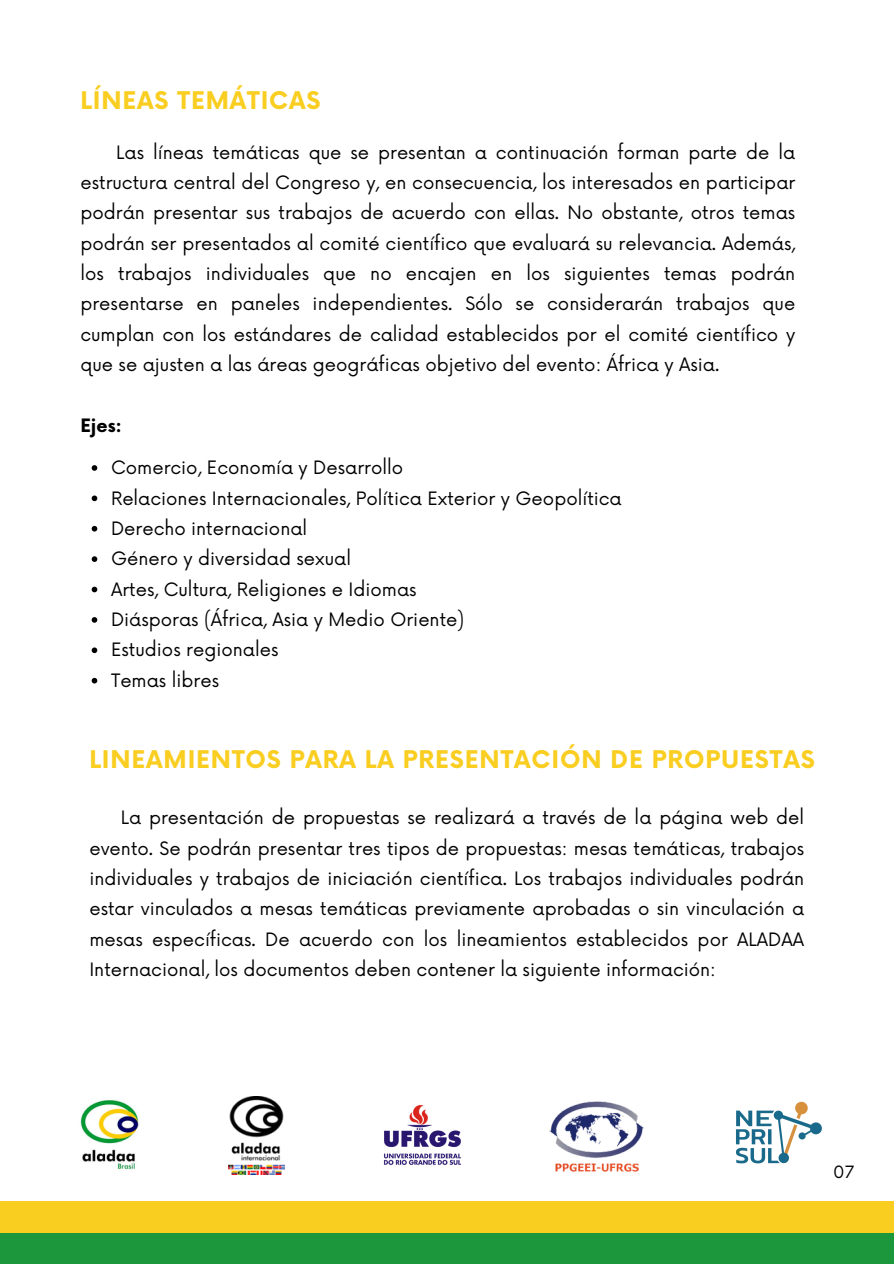
<style>
.page{position:relative;width:894px;height:1264px;background:#fff}
.page>*{position:absolute;margin:0;border:0;box-sizing:border-box;transform-origin:0 0}
.t1{font:700 23.7px "Now";letter-spacing:.035em;color:#f9ce21}
.t2{font:18px/30.3px "Now";color:#000;text-align:justify}
.t3{font:700 18px "Now";color:#000}
.t4{font:16.5px "Now";color:#000}
</style>
<div class="page">
<div style="left:0;top:1232px;width:893px;height:31px;background:#1c973b"></div>
<div style="left:0;top:1200px;width:893px;height:32px;background:#f9ce21"></div>
<img style="left:80px;top:1100px;width:59px;height:70px">
<img style="left:383px;top:1105px;width:78px;height:60px">
<img style="left:549px;top:1101px;width:95px;height:70px">
<img style="left:736px;top:1101px;width:86px;height:63px">
<svg style="left:92px;top:465px;width:5px;height:6px"></svg>
<svg style="left:92px;top:495px;width:5px;height:6px"></svg>
<svg style="left:92px;top:526px;width:5px;height:5px"></svg>
<svg style="left:92px;top:556px;width:5px;height:6px"></svg>
<svg style="left:92px;top:586px;width:5px;height:6px"></svg>
<svg style="left:92px;top:617px;width:5px;height:5px"></svg>
<svg style="left:92px;top:647px;width:5px;height:6px"></svg>
<svg style="left:92px;top:678px;width:5px;height:5px"></svg>
<img style="left:228px;top:1096px;width:56px;height:78px">
<p class="t1" style="left:80px;top:88px;width:242px">LÍNEAS TEMÁTICAS</p>
<h2 class="t2" style="left:80px;top:138px;width:716px;text-indent:36px">Las líneas temáticas que se presentan a continuación forman parte de la estructura central del Congreso y, en consecuencia, los interesados en participar podrán presentar sus trabajos de acuerdo con ellas. No obstante, otros temas podrán ser presentados al comité científico que evaluará su relevancia. Además, los trabajos individuales que no encajen en los siguientes temas podrán presentarse en paneles independientes. Sólo se considerarán trabajos que cumplan con los estándares de calidad establecidos por el comité científico y que se ajusten a las áreas geográficas objetivo del evento: África y Asia.</h2>
<p class="t3" style="left:80px;top:416px;width:43px">Ejes:</p>
<p class="t2" style="left:111px;top:453px;width:293px">Comercio, Economía y Desarrollo</p>
<p class="t2" style="left:111px;top:484px;width:512px">Relaciones Internacionales, Política Exterior y Geopolítica</p>
<p class="t2" style="left:111px;top:514px;width:198px">Derecho internacional</p>
<p class="t2" style="left:111px;top:544px;width:241px">Género y diversidad sexual</p>
<p class="t2" style="left:111px;top:575px;width:307px">Artes, Cultura, Religiones e Idiomas</p>
<p class="t2" style="left:111px;top:605px;width:355px">Diásporas (África, Asia y Medio Oriente)</p>
<p class="t2" style="left:111px;top:635px;width:169px">Estudios regionales</p>
<h1 class="t2" style="left:111px;top:666px;width:110px">Temas libres</h1>
<p class="t1" style="left:89px;top:747px;width:726px">LINEAMIENTOS PARA LA PRESENTACIÓN DE PROPUESTAS</p>
<p class="t2" style="left:89px;top:803px;width:716px;text-indent:31px">La presentación de propuestas se realizará a través de la página web del evento. Se podrán presentar tres tipos de propuestas: mesas temáticas, trabajos individuales y trabajos de iniciación científica. Los trabajos individuales podrán estar vinculados a mesas temáticas previamente aprobadas o sin vinculación a mesas específicas. De acuerdo con los lineamientos establecidos por ALADAA Internacional, los documentos deben contener la siguiente información:</p>
<h1 class="t4" style="left:832px;top:1162px;width:23px">07</h1>
</div>
